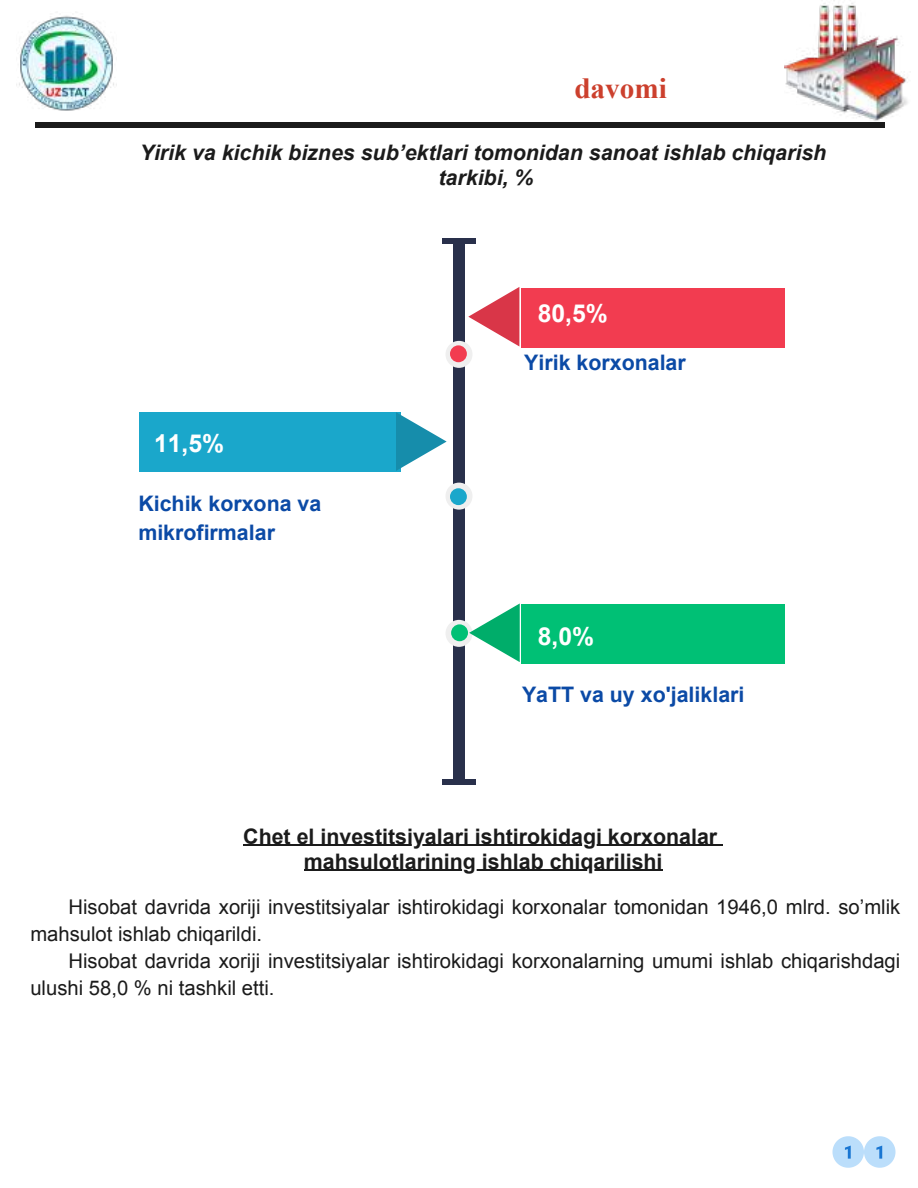
<style>
.page{position:relative;width:918px;height:1188px;background:#fff}
.page>*{position:absolute;margin:0;border:0;box-sizing:border-box;transform-origin:0 0}
.t1{font:700 29.25px "Times New Roman";color:#cc402d}
.t2{font:700 24.75px "Arial";color:#fff}
.t3{font:700 21.45px "Arial";color:#0b4aa6}
.t4{font:700 21.3px/24.8px "Arial";color:#1b1b1b;text-align:center}
.t5{font:italic 700 21.3px/24.8px "Arial";color:#1b1b1b;text-align:center}
.t6{font:700 21.3px/29.2px "Arial";color:#0b4aa6}
.t7{font:20.25px/27px "Arial";color:#1b1b1b}
</style>
<div class="page">
<img style="left:784px;top:0;width:124px;height:126px">
<div style="left:35px;top:123px;width:849px;height:5px;background:#1b1b1b"></div>
<div style="left:442px;top:238px;width:34px;height:6px;background:#29304b"></div>
<div style="left:442px;top:780px;width:34px;height:5px;background:#29304b"></div>
<div style="left:453px;top:244px;width:12px;height:536px;background:#29304b"></div>
<div style="left:446px;top:341px;width:27px;height:27px;background:#efefef;border-radius:50%"></div>
<div style="left:450px;top:345px;width:17px;height:17px;background:#f23c50;border-radius:50%"></div>
<div style="left:446px;top:483px;width:27px;height:27px;background:#efefef;border-radius:50%"></div>
<div style="left:450px;top:488px;width:17px;height:17px;background:#1aa7cb;border-radius:50%"></div>
<div style="left:446px;top:620px;width:27px;height:27px;background:#efefef;border-radius:50%"></div>
<div style="left:451px;top:624px;width:17px;height:17px;background:#00c075;border-radius:50%"></div>
<div style="left:521px;top:288px;width:263px;height:60px;background:#f23c50"></div>
<svg style="left:468px;top:287px;width:51px;height:59px"></svg>
<div style="left:140px;top:412px;width:261px;height:59px;background:#1aa7cb"></div>
<svg style="left:396px;top:412px;width:51px;height:59px"></svg>
<div style="left:521px;top:604px;width:263px;height:60px;background:#00c075"></div>
<svg style="left:469px;top:603px;width:51px;height:59px"></svg>
<hr style="left:243px;top:845px;width:474px;height:1px;background:#1b1b1b">
<hr style="left:304px;top:870px;width:359px;height:1px;background:#1b1b1b">
<svg style="left:832px;top:1136px;width:64px;height:32px"></svg>
<img style="left:19px;top:15px;width:98px;height:96px">
<h1 class="t1" style="left:574px;top:68px;width:94px">davomi</h1>
<p class="t5" style="left:140px;top:141px;width:688px">Yirik va kichik biznes sub’ektlari tomonidan sanoat ishlab chiqarish tarkibi, %</p>
<p class="t2" style="left:538px;top:297px;width:72px">80,5%</p>
<p class="t2" style="left:154px;top:427px;width:72px">11,5%</p>
<p class="t6" style="left:138px;top:489px;width:184px">Kichik korxona va mikrofirmalar</p>
<p class="t3" style="left:524px;top:348px;width:163px">Yirik korxonalar</p>
<p class="t2" style="left:538px;top:619px;width:58px">8,0%</p>
<p class="t6" style="left:522px;top:681px;width:224px">YaTT va uy xo'jaliklari</p>
<p class="t4" style="left:243px;top:825px;width:475px">Chet el investitsiyalari ishtirokidagi korxonalar mahsulotlarining ishlab chiqarilishi</p>
<p class="t7" style="left:30px;top:893px;width:871px;text-indent:38px">Hisobat davrida xoriji investitsiyalar ishtirokidagi korxonalar tomonidan 1946,0 mlrd. so’mlik mahsulot ishlab chiqarildi.</p>
<p class="t7" style="left:30px;top:947px;width:871px;text-indent:38px">Hisobat davrida xoriji investitsiyalar ishtirokidagi korxonalarning umumi ishlab chiqarishdagi ulushi 58,0 % ni tashkil etti.</p>
</div>
